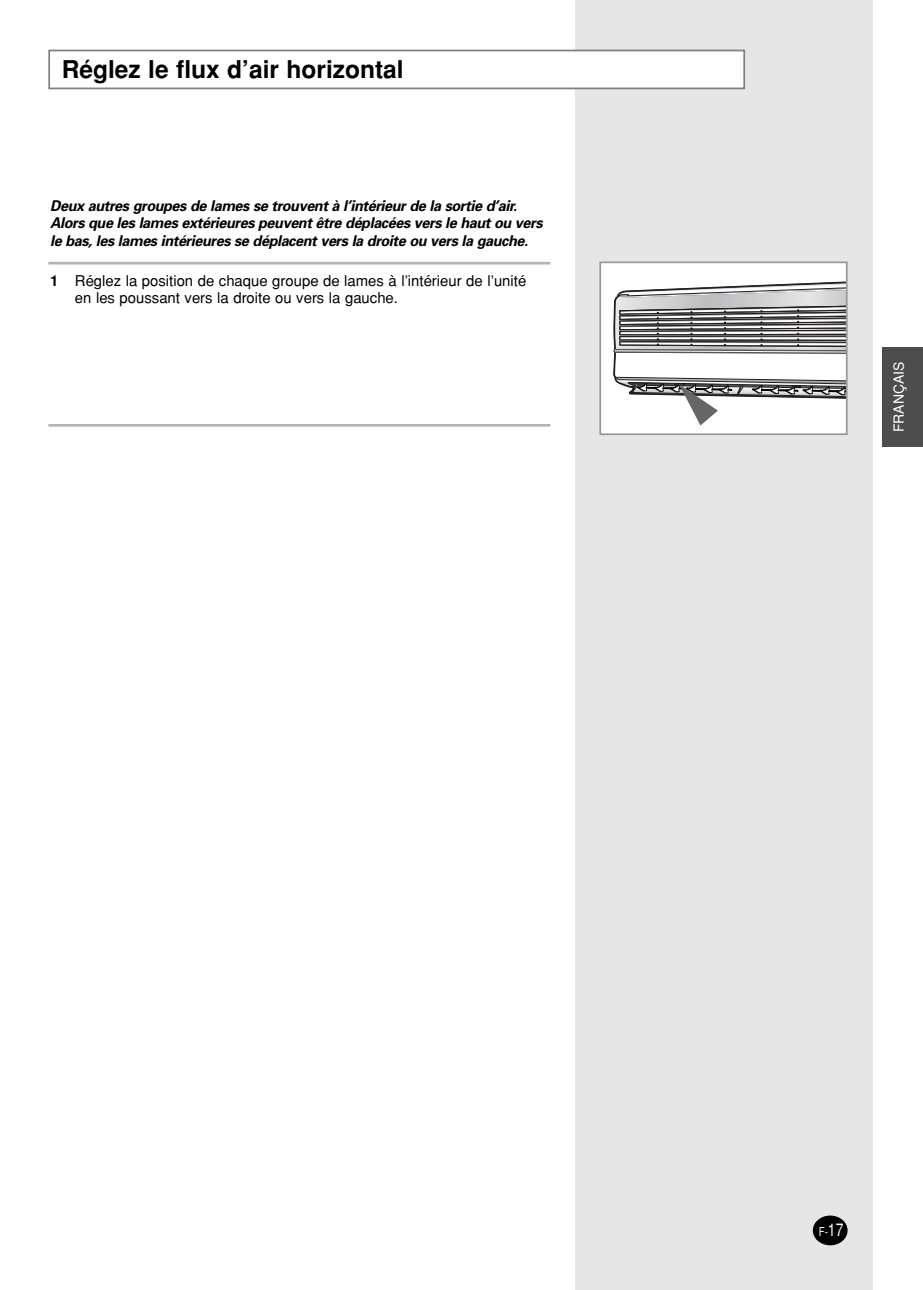
<style>
.page{position:relative;width:923px;height:1290px;background:#fff}
.page>*{position:absolute;margin:0;border:0;box-sizing:border-box;transform-origin:0 0}
.t1{font:700 24.5px "Helvetica";color:#000}
.t2{font:italic 700 14.88px/17.5px "Univers";letter-spacing:-.03em;color:#000}
.t3{font:14.88px/17.5px "Helvetica";color:#000}
.t4{font:14px "Helvetica";color:#fff}
.t5{font:12.25px "Helvetica";color:#fff;scale:.8 1}
.s1{font-weight:700}
.s2{font-size:17.5px}
</style>
<div class="page">
<div style="left:574px;top:0;width:298px;height:1290px;background:#e6e6e6"></div>
<div style="left:812px;top:1215px;width:35px;height:30px;background:#000;border-radius:50%"></div>
<div style="left:882px;top:347px;width:40px;height:99px;background:#4d4d4d"></div>
<div style="left:49px;top:50px;width:695px;height:38px;background:#fff"></div>
<div style="left:48px;top:50px;width:697px;height:39px;border:2px solid #808080"></div>
<div style="left:601px;top:263px;width:244px;height:170px;background:#fff"></div>
<svg style="left:613px;top:281px;width:231px;height:145px"></svg>
<div style="left:599px;top:261px;width:248px;height:174px;border:2px solid #999"></div>
<hr style="left:48px;top:262px;width:502px;height:2px;background:#b3b3b3">
<hr style="left:48px;top:424px;width:502px;height:3px;background:#b3b3b3">
<h1 class="t1" style="left:62px;top:60px;width:343px">Réglez le flux d’air horizontal</h1>
<p class="t2" style="left:50px;top:198px;width:494px">Deux autres groupes de lames se trouvent à l’intérieur de la sortie d’air.<br>Alors que les lames extérieures peuvent être déplacées vers le haut ou vers le bas, les lames intérieures se déplacent vers la droite ou vers la gauche.</p>
<p class="t3" style="left:75px;top:273px;width:452px;text-indent:-25px"><span class="s1">1</span> Réglez la position de chaque groupe de lames à l’intérieur de l’unité en les poussant vers la droite ou vers la gauche.</p>
<p class="t4" style="left:893px;top:432px;width:72px;rotate:-90deg">FRANÇAIS</p>
<p class="t5" style="left:818px;top:1227px;width:32px">F-<span class="s2">17</span></p>
</div>
